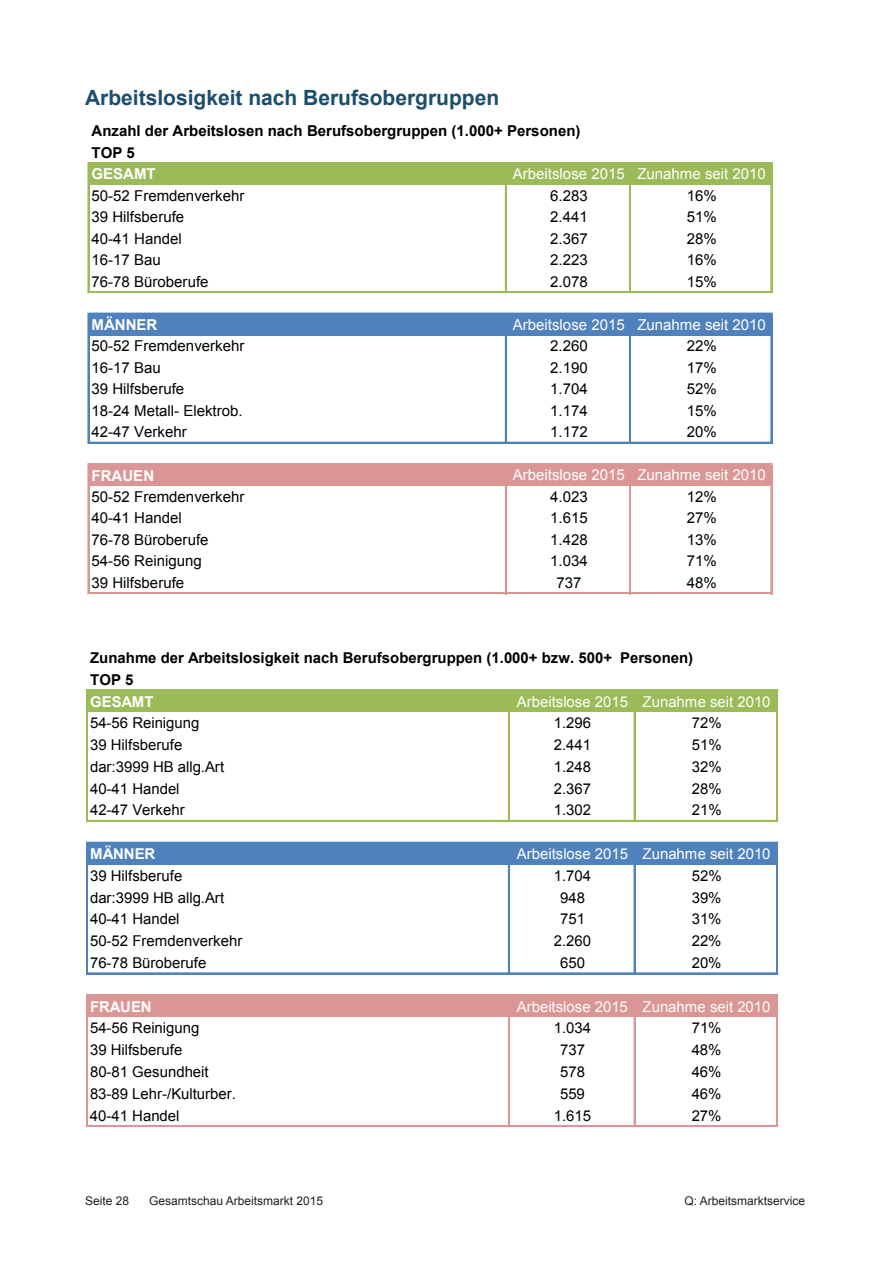
<style>
.page{position:relative;width:893px;height:1263px;background:#fff}
.page>*{position:absolute;margin:0;border:0;box-sizing:border-box;transform-origin:0 0}
.t1{font:700 21px "Arial";color:#1a4e6e}
.t2{font:15px "Arial";color:#000}
.t3{font:15px "Arial";color:#fff}
.t4{font:700 15px/21.5px "Arial";color:#000}
.t5{font:700 15px "Arial";color:#fff}
.Bildquellen{font:12px "Arial";color:#231f20}
.s1{color:#fff}
</style>
<div class="page">
<div style="left:89px;top:163px;width:683px;height:22px;background:#9bbb59"></div>
<div style="left:89px;top:314px;width:683px;height:21px;background:#4f81bd"></div>
<div style="left:89px;top:464px;width:683px;height:22px;background:#da9694"></div>
<hr style="left:88px;top:162px;width:1px;height:131px;background:#9bbb59">
<hr style="left:771px;top:164px;width:1px;height:129px;background:#9bbb59">
<hr style="left:505px;top:185px;width:2px;height:108px;background:#9bbb59">
<hr style="left:629px;top:185px;width:1px;height:108px;background:#9bbb59">
<hr style="left:630px;top:185px;width:1px;height:108px;background:#9bbb59">
<hr style="left:88px;top:313px;width:1px;height:131px;background:#4f81bd">
<hr style="left:771px;top:314px;width:1px;height:130px;background:#4f81bd">
<hr style="left:505px;top:335px;width:2px;height:109px;background:#4f81bd">
<hr style="left:629px;top:335px;width:1px;height:108px;background:#4f81bd">
<hr style="left:630px;top:335px;width:1px;height:109px;background:#4f81bd">
<hr style="left:88px;top:464px;width:1px;height:130px;background:#da9694">
<hr style="left:771px;top:465px;width:1px;height:129px;background:#da9694">
<hr style="left:505px;top:486px;width:2px;height:108px;background:#da9694">
<hr style="left:629px;top:486px;width:1px;height:108px;background:#da9694">
<hr style="left:630px;top:486px;width:1px;height:108px;background:#da9694">
<hr style="left:89px;top:162px;width:683px;height:2px;background:#9bbb59">
<hr style="left:89px;top:291px;width:683px;height:1px;background:#9bbb59">
<hr style="left:89px;top:292px;width:683px;height:1px;background:#9bbb59">
<hr style="left:89px;top:313px;width:683px;height:1px;background:#4f81bd">
<hr style="left:89px;top:442px;width:683px;height:2px;background:#4f81bd">
<hr style="left:89px;top:463px;width:683px;height:1px;background:#da9694">
<hr style="left:89px;top:592px;width:683px;height:1px;background:#da9694">
<hr style="left:89px;top:593px;width:683px;height:1px;background:#da9694">
<div style="left:87px;top:690px;width:690px;height:22px;background:#9bbb59"></div>
<div style="left:87px;top:843px;width:690px;height:22px;background:#4f81bd"></div>
<div style="left:87px;top:995px;width:690px;height:22px;background:#da9694"></div>
<hr style="left:86px;top:689px;width:2px;height:133px;background:#9bbb59">
<hr style="left:776px;top:691px;width:1px;height:131px;background:#9bbb59">
<hr style="left:777px;top:691px;width:1px;height:131px;background:#9bbb59">
<hr style="left:508px;top:712px;width:2px;height:110px;background:#9bbb59">
<hr style="left:634px;top:712px;width:1px;height:110px;background:#9bbb59">
<hr style="left:86px;top:842px;width:2px;height:132px;background:#4f81bd">
<hr style="left:776px;top:843px;width:1px;height:131px;background:#4f81bd">
<hr style="left:777px;top:843px;width:1px;height:131px;background:#4f81bd">
<hr style="left:508px;top:865px;width:2px;height:109px;background:#4f81bd">
<hr style="left:634px;top:865px;width:1px;height:109px;background:#4f81bd">
<hr style="left:86px;top:994px;width:2px;height:133px;background:#da9694">
<hr style="left:776px;top:996px;width:1px;height:131px;background:#da9694">
<hr style="left:777px;top:996px;width:1px;height:131px;background:#da9694">
<hr style="left:508px;top:1017px;width:2px;height:110px;background:#da9694">
<hr style="left:634px;top:1017px;width:1px;height:110px;background:#da9694">
<hr style="left:88px;top:689px;width:690px;height:2px;background:#9bbb59">
<hr style="left:88px;top:820px;width:690px;height:2px;background:#9bbb59">
<hr style="left:88px;top:842px;width:690px;height:1px;background:#4f81bd">
<hr style="left:88px;top:973px;width:690px;height:1px;background:#4f81bd">
<hr style="left:88px;top:994px;width:690px;height:2px;background:#da9694">
<hr style="left:88px;top:1125px;width:690px;height:2px;background:#da9694">
<p class="t1" style="left:85px;top:83px;width:416px">Arbeitslosigkeit nach Berufsobergruppen</p>
<p class="t4" style="left:91px;top:121px;width:491px">Anzahl der Arbeitslosen nach Berufsobergruppen (1.000+ Personen)<br>TOP 5<br><span class="s1">GESAMT</span></p>
<p class="t3" style="left:513px;top:164px;width:255px">Arbeitslose 2015 Zunahme seit 2010</p>
<p class="t2" style="left:91px;top:186px;width:154px">50-52 Fremdenverkehr</p>
<p class="t2" style="left:550px;top:186px;width:39px">6.283</p>
<p class="t2" style="left:687px;top:186px;width:32px">16%</p>
<p class="t2" style="left:91px;top:207px;width:94px">39 Hilfsberufe</p>
<p class="t2" style="left:550px;top:207px;width:39px">2.441</p>
<p class="t2" style="left:687px;top:207px;width:32px">51%</p>
<p class="t2" style="left:91px;top:229px;width:92px">40-41 Handel</p>
<p class="t2" style="left:550px;top:229px;width:39px">2.367</p>
<p class="t2" style="left:687px;top:229px;width:32px">28%</p>
<p class="t2" style="left:91px;top:250px;width:71px">16-17 Bau</p>
<p class="t2" style="left:550px;top:250px;width:39px">2.223</p>
<p class="t2" style="left:687px;top:250px;width:32px">16%</p>
<p class="t2" style="left:91px;top:272px;width:119px">76-78 Büroberufe</p>
<p class="t2" style="left:550px;top:272px;width:39px">2.078</p>
<p class="t2" style="left:687px;top:272px;width:32px">15%</p>
<p class="t5" style="left:91px;top:315px;width:67px">MÄNNER</p>
<p class="t3" style="left:513px;top:315px;width:255px">Arbeitslose 2015 Zunahme seit 2010</p>
<p class="t2" style="left:91px;top:336px;width:154px">50-52 Fremdenverkehr</p>
<p class="t2" style="left:550px;top:336px;width:39px">2.260</p>
<p class="t2" style="left:687px;top:336px;width:32px">22%</p>
<p class="t2" style="left:91px;top:358px;width:71px">16-17 Bau</p>
<p class="t2" style="left:550px;top:358px;width:39px">2.190</p>
<p class="t2" style="left:687px;top:358px;width:32px">17%</p>
<p class="t2" style="left:91px;top:379px;width:94px">39 Hilfsberufe</p>
<p class="t2" style="left:550px;top:379px;width:39px">1.704</p>
<p class="t2" style="left:687px;top:379px;width:32px">52%</p>
<p class="t2" style="left:91px;top:401px;width:153px">18-24 Metall- Elektrob.</p>
<p class="t2" style="left:550px;top:401px;width:39px">1.174</p>
<p class="t2" style="left:687px;top:401px;width:32px">15%</p>
<p class="t2" style="left:91px;top:422px;width:97px">42-47 Verkehr</p>
<p class="t2" style="left:550px;top:422px;width:39px">1.172</p>
<p class="t2" style="left:687px;top:422px;width:32px">20%</p>
<p class="t5" style="left:91px;top:465px;width:64px">FRAUEN</p>
<p class="t3" style="left:513px;top:465px;width:255px">Arbeitslose 2015 Zunahme seit 2010</p>
<p class="t2" style="left:91px;top:487px;width:154px">50-52 Fremdenverkehr</p>
<p class="t2" style="left:550px;top:487px;width:39px">4.023</p>
<p class="t2" style="left:687px;top:487px;width:32px">12%</p>
<p class="t2" style="left:91px;top:508px;width:92px">40-41 Handel</p>
<p class="t2" style="left:550px;top:508px;width:39px">1.615</p>
<p class="t2" style="left:687px;top:508px;width:32px">27%</p>
<p class="t2" style="left:91px;top:530px;width:119px">76-78 Büroberufe</p>
<p class="t2" style="left:550px;top:530px;width:39px">1.428</p>
<p class="t2" style="left:687px;top:530px;width:32px">13%</p>
<p class="t2" style="left:91px;top:551px;width:112px">54-56 Reinigung</p>
<p class="t2" style="left:550px;top:551px;width:39px">1.034</p>
<p class="t2" style="left:687px;top:551px;width:32px">71%</p>
<p class="t2" style="left:91px;top:573px;width:94px">39 Hilfsberufe</p>
<p class="t2" style="left:556px;top:573px;width:27px">737</p>
<p class="t2" style="left:687px;top:573px;width:32px">48%</p>
<p class="t4" style="left:90px;top:647px;width:605px">Zunahme der Arbeitslosigkeit nach Berufsobergruppen (1.000+ bzw. 500+ Personen)<br>TOP 5<br><span class="s1">GESAMT</span></p>
<p class="t3" style="left:517px;top:691px;width:255px">Arbeitslose 2015 Zunahme seit 2010</p>
<p class="t2" style="left:90px;top:713px;width:111px">54-56 Reinigung</p>
<p class="t2" style="left:554px;top:713px;width:39px">1.296</p>
<p class="t2" style="left:692px;top:713px;width:31px">72%</p>
<p class="t2" style="left:90px;top:735px;width:94px">39 Hilfsberufe</p>
<p class="t2" style="left:554px;top:735px;width:39px">2.441</p>
<p class="t2" style="left:692px;top:735px;width:31px">51%</p>
<p class="t2" style="left:90px;top:757px;width:136px">dar:3999 HB allg.Art</p>
<p class="t2" style="left:554px;top:757px;width:39px">1.248</p>
<p class="t2" style="left:692px;top:757px;width:31px">32%</p>
<p class="t2" style="left:90px;top:778px;width:91px">40-41 Handel</p>
<p class="t2" style="left:554px;top:778px;width:39px">2.367</p>
<p class="t2" style="left:692px;top:778px;width:31px">28%</p>
<p class="t2" style="left:90px;top:800px;width:96px">42-47 Verkehr</p>
<p class="t2" style="left:554px;top:800px;width:39px">1.302</p>
<p class="t2" style="left:692px;top:800px;width:31px">21%</p>
<p class="t5" style="left:90px;top:844px;width:67px">MÄNNER</p>
<p class="t3" style="left:517px;top:844px;width:255px">Arbeitslose 2015 Zunahme seit 2010</p>
<p class="t2" style="left:90px;top:866px;width:94px">39 Hilfsberufe</p>
<p class="t2" style="left:554px;top:866px;width:39px">1.704</p>
<p class="t2" style="left:692px;top:866px;width:31px">52%</p>
<p class="t2" style="left:90px;top:887px;width:136px">dar:3999 HB allg.Art</p>
<p class="t2" style="left:560px;top:887px;width:26px">948</p>
<p class="t2" style="left:692px;top:887px;width:31px">39%</p>
<p class="t2" style="left:90px;top:909px;width:91px">40-41 Handel</p>
<p class="t2" style="left:560px;top:909px;width:26px">751</p>
<p class="t2" style="left:692px;top:909px;width:31px">31%</p>
<p class="t2" style="left:90px;top:931px;width:154px">50-52 Fremdenverkehr</p>
<p class="t2" style="left:554px;top:931px;width:39px">2.260</p>
<p class="t2" style="left:692px;top:931px;width:31px">22%</p>
<p class="t2" style="left:90px;top:953px;width:118px">76-78 Büroberufe</p>
<p class="t2" style="left:560px;top:953px;width:26px">650</p>
<p class="t2" style="left:692px;top:953px;width:31px">20%</p>
<p class="t5" style="left:90px;top:996px;width:63px">FRAUEN</p>
<p class="t3" style="left:517px;top:996px;width:255px">Arbeitslose 2015 Zunahme seit 2010</p>
<p class="t2" style="left:90px;top:1018px;width:111px">54-56 Reinigung</p>
<p class="t2" style="left:554px;top:1018px;width:39px">1.034</p>
<p class="t2" style="left:692px;top:1018px;width:31px">71%</p>
<p class="t2" style="left:90px;top:1040px;width:94px">39 Hilfsberufe</p>
<p class="t2" style="left:560px;top:1040px;width:26px">737</p>
<p class="t2" style="left:692px;top:1040px;width:31px">48%</p>
<p class="t2" style="left:90px;top:1062px;width:120px">80-81 Gesundheit</p>
<p class="t2" style="left:560px;top:1062px;width:26px">578</p>
<p class="t2" style="left:692px;top:1062px;width:31px">46%</p>
<p class="t2" style="left:90px;top:1083px;width:147px">83-89 Lehr-/Kulturber.</p>
<p class="t2" style="left:560px;top:1083px;width:26px">559</p>
<p class="t2" style="left:692px;top:1083px;width:31px">46%</p>
<p class="t2" style="left:90px;top:1105px;width:91px">40-41 Handel</p>
<p class="t2" style="left:554px;top:1105px;width:39px">1.615</p>
<p class="t2" style="left:692px;top:1105px;width:31px">27%</p>
<p class="Bildquellen" style="left:85px;top:1193px;width:46px">Seite 28</p>
<p class="Bildquellen" style="left:149px;top:1193px;width:176px">Gesamtschau Arbeitsmarkt 2015</p>
<p class="Bildquellen" style="left:685px;top:1193px;width:122px">Q: Arbeitsmarktservice</p>
</div>
